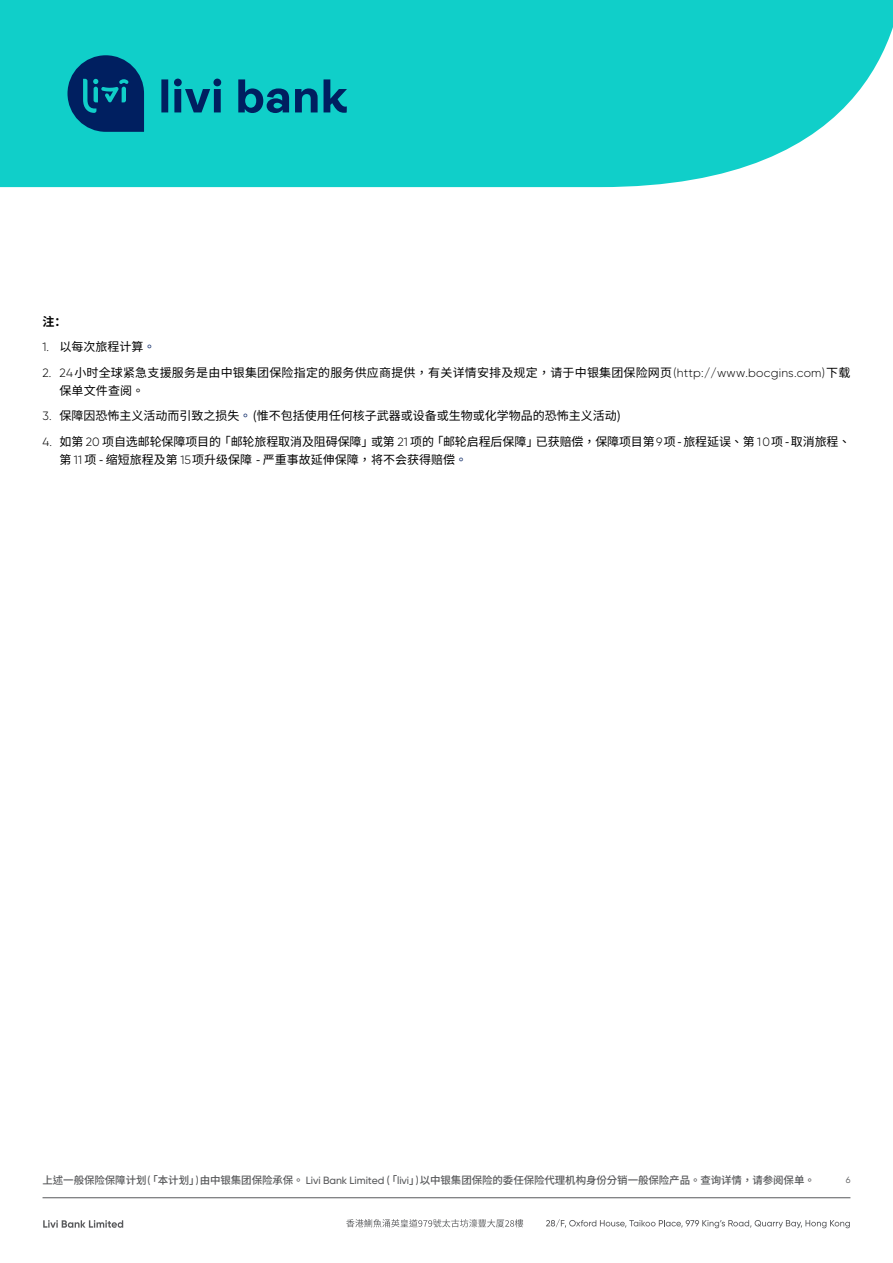
<style>
.page{position:relative;width:893px;height:1263px;background:#fff}
.page>*{position:absolute;margin:0;border:0;box-sizing:border-box;transform-origin:0 0}
.t1{font:12px/18px "Noto Sans CJ Ksc";color:#000}
.t2{font:700 12px "Noto Sans CJ Ksc";color:#000}
.t3{font:500 10.5px "Noto Sans CJ Ktc";letter-spacing:-.01em;color:#58595b}
.t4{font:9px "Gilroy";color:#58595b}
.s1{font-family:"Gilroy";font-weight:300}
.s2{font-family:"Source Han Sans TW";color:#001f60}
.s3{font-family:"Source Han Sans TW"}
.s4{font-family:"Gilroy"}
</style>
<div class="page">
<svg style="left:0;top:0;width:893px;height:187px;background:#20d2cc"></svg>
<svg style="left:161px;top:79px;width:186px;height:34px;background:#09869d"></svg>
<svg style="left:68px;top:55px;width:76px;height:77px;background:#034a79"></svg>
<svg style="left:346px;top:1219px;width:177px;height:8px"></svg>
<svg style="left:546px;top:1219px;width:304px;height:9px"></svg>
<svg style="left:43px;top:1220px;width:80px;height:8px"></svg>
<hr style="left:43px;top:1197px;width:807px;height:1px;background:#58595b">
<p class="t2" style="left:43px;top:314px;width:25px">注：</p>
<p class="t1" style="left:43px;top:338px;width:115px"><span class="s1">1.</span> 以每次旅程计算<span class="s2">。</span></p>
<p class="t1" style="left:60px;top:363px;width:792px;text-indent:-17px"><span class="s1">2. 24</span>小时全球紧急支援服务是由中银集团保险指定的服务供应商提供<span class="s3">，</span>有关详情安排及规定<span class="s3">，</span>请于中银集团保险网页<span class="s1">(http://www.bocgins.com)</span>下载保单文件查阅<span class="s3">。</span></p>
<p class="t1" style="left:43px;top:407px;width:580px"><span class="s1">3.</span> 保障因恐怖主义活动而引致之损失<span class="s2">。</span>(惟不包括使用任何核子武器或设备或生物或化学物品的恐怖主义活动)</p>
<p class="t1" style="left:60px;top:432px;width:792px;text-indent:-17px"><span class="s1">4.</span> 如第 <span class="s1">20</span> 项自选邮轮保障项目的「邮轮旅程取消及阻碍保障」或第 <span class="s1">21</span> 项的「邮轮启程后保障」已获赔偿<span class="s3">，</span>保障项目第<span class="s1">9</span>项 - 旅程延误<span class="s3">、</span>第 <span class="s1">10</span>项 - 取消旅程<span class="s3">、</span>第 <span class="s1">11</span> 项 - 缩短旅程及第 <span class="s1">15</span>项升级保障 - 严重事故延伸保障<span class="s3">，</span>将不会获得赔偿<span class="s2">。</span></p>
<p class="t3" style="left:43px;top:1174px;width:774px">上述一般保险保障计划<span class="s4">(</span>「本计划」<span class="s4">)</span>由中银集团保险承保。 <span class="s4">Livi Bank Limited (</span>「<span class="s4">livi</span>」<span class="s4">)</span>以中银集团保险的委任保险代理机构身份分销一般保险产品。查询详情，请参阅保单。</p>
<p class="t4" style="left:846px;top:1174px;width:6px">6</p>
</div>
